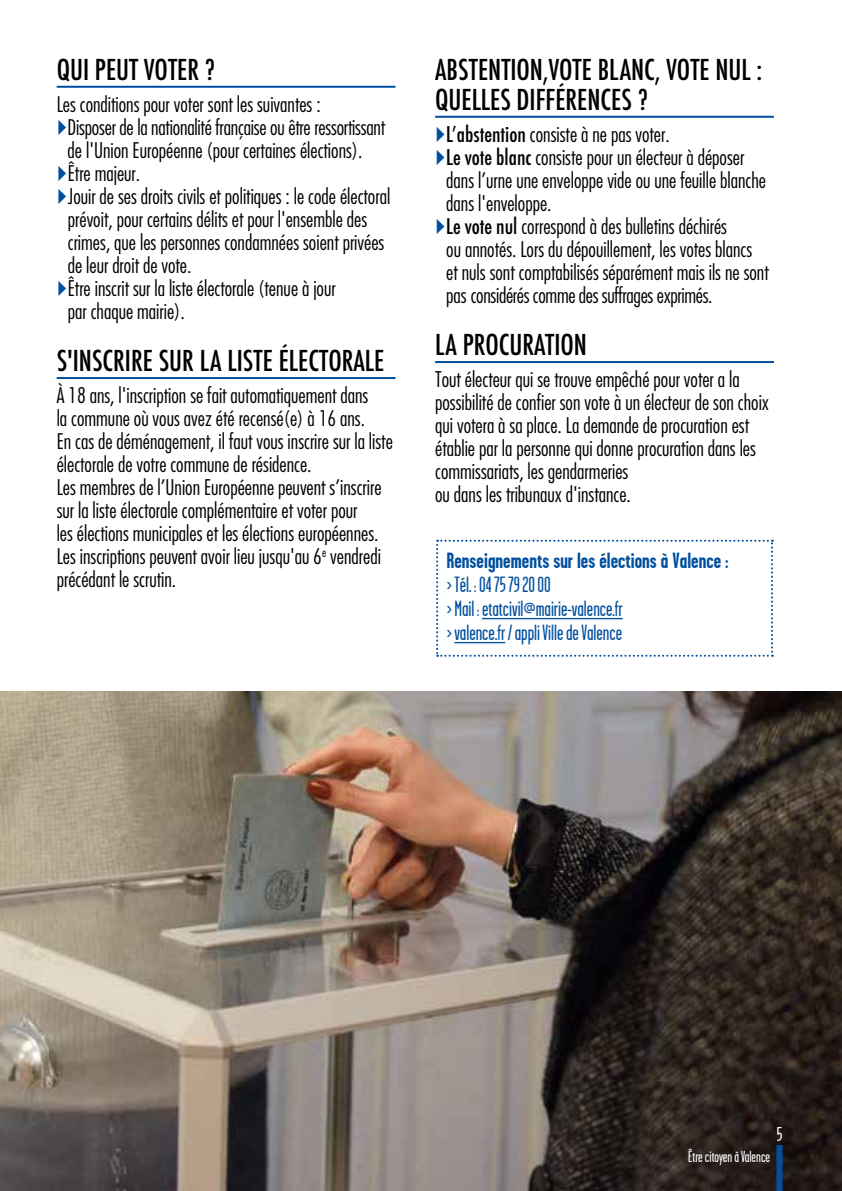
<style>
.page{position:relative;width:842px;height:1191px;background:#fff}
.page>*{position:absolute;margin:0;border:0;box-sizing:border-box;transform-origin:0 0}
.t1{font:500 condensed 28px/30px "Futura";color:#000}
.t2{font:22px/24px "Garage Gothic";color:#004f9f}
.t3{font:700 22px "Garage Gothic";color:#004f9f}
.t4{font:300 condensed 21px/23px "Futura";color:#000}
.t5{font:20px "Garage Gothic";color:#fff}
.t6{font:16px "Garage Gothic";color:#fff}
.s1{font-weight:500}
</style>
<div class="page">
<img style="left:0;top:692px;width:842px;height:499px">
<hr style="left:57px;top:86px;width:338px;height:2px;background:#004f9f">
<hr style="left:57px;top:377px;width:338px;height:2px;background:#004f9f">
<hr style="left:435px;top:116px;width:339px;height:2px;background:#004f9f">
<hr style="left:435px;top:361px;width:339px;height:2px;background:#004f9f">
<svg style="left:436px;top:540px;width:337px;height:117px"></svg>
<hr style="left:482px;top:618px;width:141px;height:1px;background:#004f9f">
<hr style="left:454px;top:642px;width:51px;height:1px;background:#004f9f">
<div style="left:776px;top:1145px;width:6px;height:46px;background:#004f9f"></div>
<h1 class="t1" style="left:57px;top:55px;width:160px">QUI PEUT VOTER ?</h1>
<p class="t4" style="left:68px;top:92px;width:324px;text-indent:-11px">Les conditions pour voter sont les suivantes :<br>Disposer de la nationalité française ou être ressortissant de l'Union Européenne (pour certaines élections).<br>Être majeur.<br>Jouir de ses droits civils et politiques : le code électoral prévoit, pour certains délits et pour l'ensemble des crimes, que les personnes condamnées soient privées de leur droit de vote.<br>Être inscrit sur la liste électorale (tenue à jour<br>par chaque mairie).</p>
<h1 class="t1" style="left:57px;top:346px;width:329px">S'INSCRIRE SUR LA LISTE ÉLECTORALE</h1>
<p class="t4" style="left:57px;top:383px;width:338px">À 18 ans, l'inscription se fait automatiquement dans<br>la commune où vous avez été recensé(e) à 16 ans.<br>En cas de déménagement, il faut vous inscrire sur la liste électorale de votre commune de résidence.<br>Les membres de l’Union Européenne peuvent s’inscrire sur la liste électorale complémentaire et voter pour<br>les élections municipales et les élections européennes.<br>Les inscriptions peuvent avoir lieu jusqu'au 6<sup>e</sup> vendredi précédant le scrutin.</p>
<h1 class="t1" style="left:435px;top:55px;width:329px">ABSTENTION,VOTE BLANC, VOTE NUL :<br>QUELLES DIFFÉRENCES ?</h1>
<p class="t4" style="left:446px;top:122px;width:324px"><span class="s1">L’abstention</span> consiste à ne pas voter.<br><span class="s1">Le vote blanc</span> consiste pour un électeur à déposer dans l’urne une enveloppe vide ou une feuille blanche dans l'enveloppe.<br><span class="s1">Le vote nul</span> correspond à des bulletins déchirés<br>ou annotés. Lors du dépouillement, les votes blancs et nuls sont comptabilisés séparément mais ils ne sont pas considérés comme des suffrages exprimés.</p>
<h1 class="t1" style="left:435px;top:330px;width:153px">LA PROCURATION</h1>
<p class="t4" style="left:435px;top:367px;width:335px">Tout électeur qui se trouve empêché pour voter a la possibilité de confier son vote à un électeur de son choix qui votera à sa place. La demande de procuration est établie par la personne qui donne procuration dans les commissariats, les gendarmeries<br>ou dans les tribunaux d'instance.</p>
<p class="t3" style="left:446px;top:548px;width:284px">Renseignements sur les élections à Valence :</p>
<p class="t2" style="left:446px;top:572px;width:178px">&gt; Tél. : 04 75 79 20 00<br>&gt; Mail : etatcivil@mairie-valence.fr &gt; valence.fr / appli Ville de Valence</p>
<p class="t5" style="left:777px;top:1124px;width:7px">5</p>
<p class="t6" style="left:688px;top:1148px;width:83px">Être citoyen à Valence</p>
</div>
